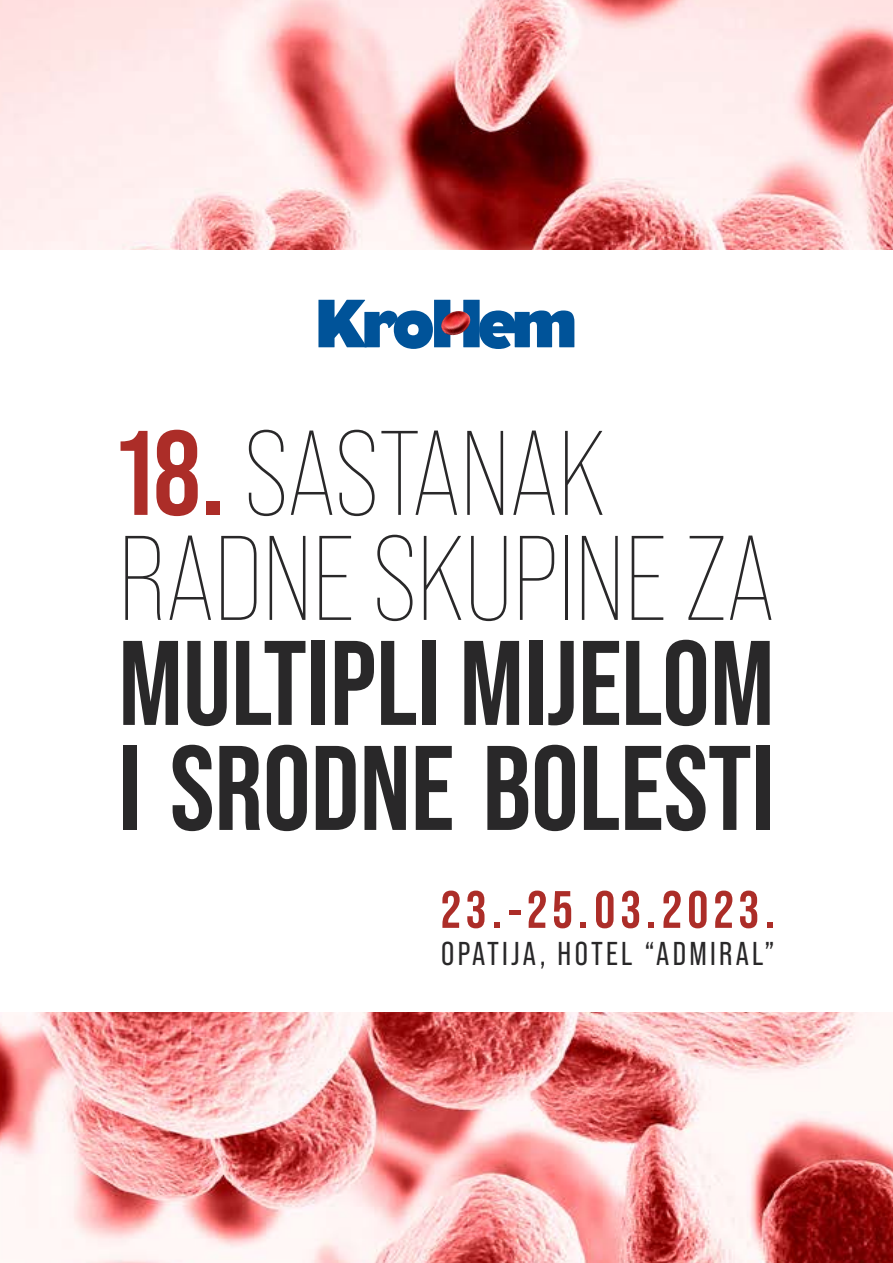
<style>
.page{position:relative;width:893px;height:1263px;background:#fff}
.page>*{position:absolute;margin:0;border:0;box-sizing:border-box;transform-origin:0 0}
.t1{font:700 120px/105px "Bebas Neue Pro";color:#292829}
.t2{font:300 120px/105px "Bebas Neue Pro";color:#292829}
.t3{font:700 70.05px "Eagle";color:#005399}
.t4{font:700 52.5px "Bebas Neue Pro";letter-spacing:.105em;color:#ac2d28}
.t5{font:33px "Bebas Neue Pro";letter-spacing:.1em;color:#292829}
.s1{font-weight:700;color:#ac2d28}
</style>
<div class="page">
<img style="left:0;top:0;width:893px;height:1263px">
<div style="left:0;top:251px;width:893px;height:761px;background:#fff"></div>
<svg style="left:434px;top:300px;width:46px;height:47px"></svg>
<img style="left:439px;top:311px;width:33px;height:26px">
<p class="t3" style="left:314px;top:283px;width:266px">Kro em</p>
<p class="t2" style="left:118px;top:422px;width:658px"><span class="s1">18.</span> SASTANAK<br>RADNE SKUPINE ZA</p>
<p class="t1" style="left:118px;top:629px;width:658px">MULTIPLI MIJELOM<br>I SRODNE BOLESTI</p>
<p class="t4" style="left:441px;top:879px;width:335px">23.-25.03.2023.</p>
<p class="t5" style="left:441px;top:935px;width:335px">OPATIJA, HOTEL “ADMIRAL”</p>
</div>
